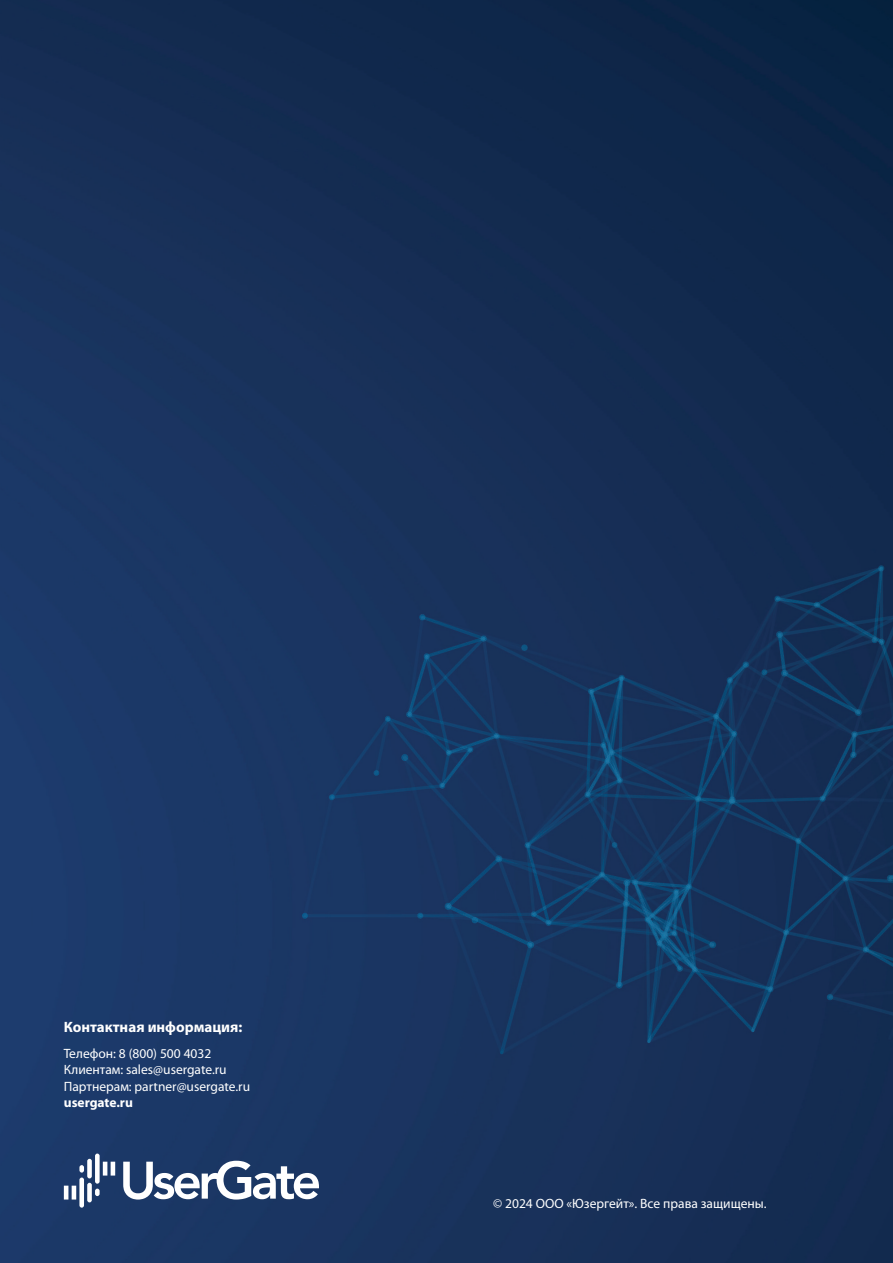
<style>
.page{position:relative;width:893px;height:1263px;background:#fff}
.page>*{position:absolute;margin:0;border:0;box-sizing:border-box;transform-origin:0 0}
.t1{font:700 15px "Myriad Pro";color:#fff}
.t2{font:13.5px "Myriad Pro";color:#fff}
.t3{font:700 13.5px "Myriad Pro";color:#fff}
</style>
<div class="page">
<img style="left:0;top:0;width:893px;height:1263px">
<svg style="left:123px;top:1161px;width:196px;height:38px"></svg>
<svg style="left:64px;top:1153px;width:51px;height:54px"></svg>
<p class="t1" style="left:64px;top:1017px;width:180px">Контактная информация:</p>
<p class="t2" style="left:64px;top:1045px;width:149px">Телефон: 8 (800) 500 4032</p>
<p class="t2" style="left:64px;top:1061px;width:164px">Клиентам: sales@usergate.ru</p>
<p class="t2" style="left:64px;top:1078px;width:188px">Партнерам: partner@usergate.ru</p>
<p class="t3" style="left:64px;top:1094px;width:71px">usergate.ru</p>
<p class="t2" style="left:493px;top:1195px;width:275px">© 2024 ООО «Юзергейт». Все права защищены.</p>
</div>
